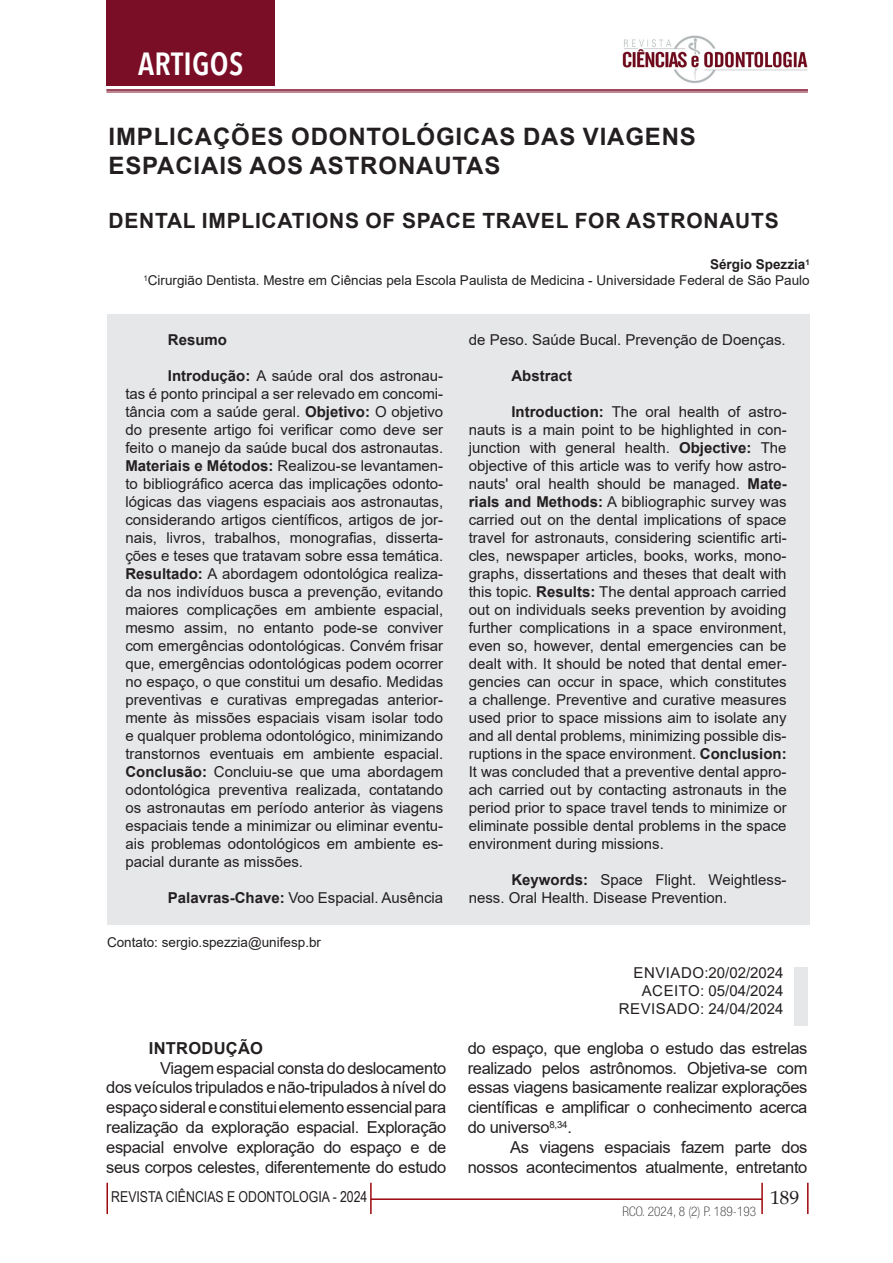
<style>
.page{position:relative;width:893px;height:1263px;background:#fff}
.page>*{position:absolute;margin:0;border:0;box-sizing:border-box;transform-origin:0 0}
.t1{font:600 condensed 31.8px "Avenir Next LT Pro";letter-spacing:.01em;color:#fff}
.t2{font:700 24px/28.8px "Arial";letter-spacing:.035em;color:#231f20}
.t3{font:700 21px "Arial";letter-spacing:.035em;color:#231f20}
.t4{font:19.2px "Book Antiqua";color:#231f20}
.t5{font:16.5px/19.8px "Arial";letter-spacing:-.02em;color:#231f20;text-align:justify}
.t6{font:700 16.5px "Arial";letter-spacing:.015em;color:#231f20}
.t7{font:15px/18px "Arial";color:#231f20;text-align:justify}
.t8{font:15px/18px "Arial";letter-spacing:.035em;color:#231f20;text-align:right}
.t9{font:15px "Arial Narrow";color:#231f20}
.t10{font:700 15px "Arial";color:#231f20}
.t11{font:13.5px/16.2px "Arial";color:#231f20;text-align:right}
.t12{font:100 condensed 13.2px "Helvetica Neue LT Std";color:#231f20}
.s1{font-weight:700}
</style>
<div class="page">
<hr style="left:807px;top:1183px;width:1px;height:31px;background:#9d070d">
<hr style="left:106px;top:1183px;width:2px;height:31px;background:#9d070d">
<hr style="left:370px;top:1183px;width:2px;height:31px;background:#9d070d">
<hr style="left:761px;top:1183px;width:2px;height:31px;background:#9d070d">
<hr style="left:371px;top:1198px;width:391px;height:2px;background:#9d070d">
<img style="left:622px;top:35px;width:186px;height:48px">
<div style="left:106px;top:0;width:169px;height:85px;background:#7b0e27"></div>
<hr style="left:106px;top:89px;width:702px;height:2px;background:#7b0e27">
<hr style="left:106px;top:92px;width:702px;height:1px;background:#7b0e27">
<div style="left:107px;top:314px;width:702px;height:611px;background:#e6e7e9"></div>
<div style="left:794px;top:967px;width:13px;height:58px;background:#e6e7e9"></div>
<h1 class="t1" style="left:138px;top:45px;width:107px">ARTIGOS</h1>
<h2 class="t2" style="left:109px;top:122px;width:589px">IMPLICAÇÕES ODONTOLÓGICAS DAS VIAGENS<br>ESPACIAIS AOS ASTRONAUTAS</h2>
<h3 class="t3" style="left:108px;top:206px;width:672px">DENTAL IMPLICATIONS OF SPACE TRAVEL FOR ASTRONAUTS</h3>
<p class="t11" style="left:143px;top:256px;width:668px"><span class="s1">Sérgio Spezzia</span><sup>1<br></sup><sup>1</sup>Cirurgião Dentista. Mestre em Ciências pela Escola Paulista de Medicina - Universidade Federal de São Paulo</p>
<p class="t10" style="left:168px;top:329px;width:61px">Resumo</p>
<p class="t7" style="left:125px;top:366px;width:319px;text-indent:43px"><span class="s1">Introdução:</span> A saúde oral dos astronau&shy;tas é ponto principal a ser relevado em concomi&shy;tância com a saúde geral. <span class="s1">Objetivo:</span> O objetivo do presente artigo foi verificar como deve ser feito o manejo da saúde bucal dos astronautas.<br><span class="s1">Materiais e Métodos:</span> Realizou-se levantamen&shy;to bibliográfico acerca das implicações odonto&shy;lógicas das viagens espaciais aos astronautas, considerando artigos científicos, artigos de jor&shy;nais, livros, trabalhos, monografias, disserta&shy;ções e teses que tratavam sobre essa temática.<br><span class="s1">Resultado:</span> A abordagem odontológica realiza&shy;da nos indivíduos busca a prevenção, evitando maiores complicações em ambiente espacial, mesmo assim, no entanto pode-se conviver com emergências odontológicas. Convém frisar que, emergências odontológicas podem ocorrer no espaço, o que constitui um desafio. Medidas preventivas e curativas empregadas anterior&shy;mente às missões espaciais visam isolar todo e qualquer problema odontológico, minimizando transtornos eventuais em ambiente espacial.<br><span class="s1">Conclusão:</span> Concluiu-se que uma abordagem odontológica preventiva realizada, contatando os astronautas em período anterior às viagens espaciais tende a minimizar ou eliminar eventu&shy;ais problemas odontológicos em ambiente es&shy;pacial durante as missões.</p>
<p class="t7" style="left:168px;top:888px;width:277px"><span class="s1">Palavras-Chave:</span> Voo Espacial. Ausência</p>
<p class="t11" style="left:107px;top:934px;width:216px">Contato: sergio.spezzia@unifesp.br</p>
<p class="t6" style="left:149px;top:1036px;width:116px">INTRODUÇÃO</p>
<p class="t5" style="left:106px;top:1058px;width:342px;text-indent:54px">Viagem espacial consta do deslocamento dos veículos tripulados e não-tripulados à nível do espaço sideral e constitui elemento essencial para realização da exploração espacial. Exploração espacial envolve exploração do espaço e de seus corpos celestes, diferentemente do estudo</p>
<p class="t7" style="left:469px;top:330px;width:318px">de Peso. Saúde Bucal. Prevenção de Doenças.</p>
<p class="t10" style="left:511px;top:365px;width:62px">Abstract</p>
<p class="t7" style="left:469px;top:402px;width:319px;text-indent:43px"><span class="s1">Introduction:</span> The oral health of astro&shy;nauts is a main point to be highlighted in con&shy;junction with general health. <span class="s1">Objective:</span> The objective of this article was to verify how astro&shy;nauts' oral health should be managed. <span class="s1">Mate&shy;rials and Methods:</span> A bibliographic survey was carried out on the dental implications of space travel for astronauts, considering scientific arti&shy;cles, newspaper articles, books, works, mono&shy;graphs, dissertations and theses that dealt with this topic. <span class="s1">Results:</span> The dental approach carried out on individuals seeks prevention by avoiding further complications in a space environment, even so, however, dental emergencies can be dealt with. It should be noted that dental emer&shy;gencies can occur in space, which constitutes a challenge. Preventive and curative measures used prior to space missions aim to isolate any and all dental problems, minimizing possible dis&shy;ruptions in the space environment. <span class="s1">Conclusion:<br></span>It was concluded that a preventive dental appro&shy;ach carried out by contacting astronauts in the period prior to space travel tends to minimize or eliminate possible dental problems in the space environment during missions.</p>
<p class="t7" style="left:469px;top:870px;width:319px;text-indent:43px"><span class="s1">Keywords:</span> Space Flight. Weightless&shy;ness. Oral Health. Disease Prevention.</p>
<p class="t8" style="left:619px;top:964px;width:166px">ENVIADO:20/02/2024<br>ACEITO: 05/04/2024<br>REVISADO: 24/04/2024</p>
<p class="t5" style="left:468px;top:1038px;width:341px">do espaço, que engloba o estudo das estrelas realizado pelos astrônomos. Objetiva-se com essas viagens basicamente realizar explorações científicas e amplificar o conhecimento acerca do universo<sup>8,34</sup>.</p>
<p class="t5" style="left:468px;top:1137px;width:341px;text-align:right">As viagens espaciais fazem parte dos nossos acontecimentos atualmente, entretanto</p>
<p class="t9" style="left:111px;top:1185px;width:258px">REVISTA CIÊNCIAS E ODONTOLOGIA - 2024</p>
<p class="t4" style="left:770px;top:1184px;width:30px">189</p>
<p class="t12" style="left:623px;top:1204px;width:135px">RCO. 2024, 8 (2) P. 189-193</p>
</div>
